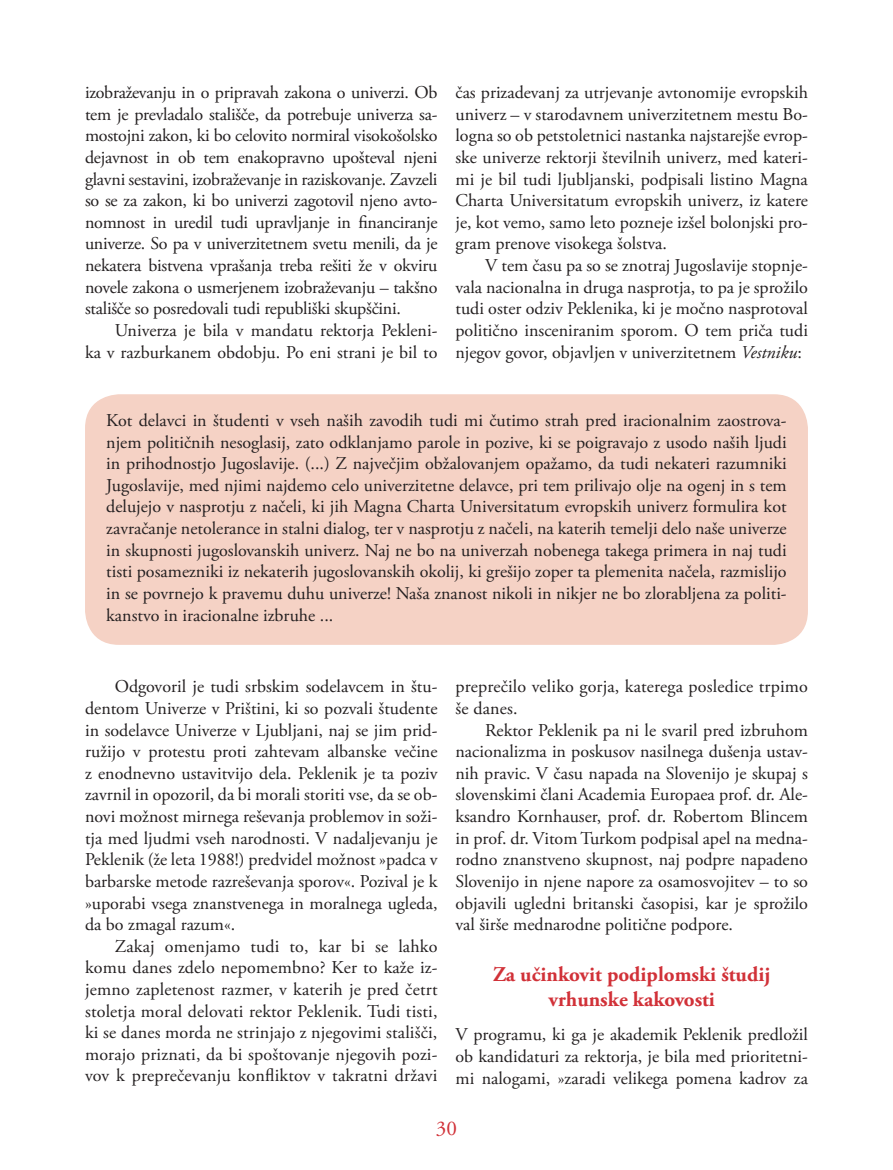
<style>
.page{position:relative;width:893px;height:1170px;background:#fff}
.page>*{position:absolute;margin:0;border:0;box-sizing:border-box;transform-origin:0 0}
.NASLOV_2{font:700 21px/25.2px "Adobe Garamond Pro";color:#d13138;text-align:center}
.t1{font:21px "Adobe Garamond Pro";color:#d13138}
.CITAT{font:18px/21.6px "Adobe Garamond Pro";color:#231f20;text-align:justify}
.s1{font-style:italic}
</style>
<div class="page">
<div style="left:85px;top:394px;width:723px;height:250px;background:#f5d2c5;border-radius:34px"></div>
<p class="CITAT" style="left:85px;top:82px;width:354px">izobraževanju in o pripravah zakona o univerzi. Ob tem je prevladalo stališče, da potrebuje univerza sa&shy;mostojni zakon, ki bo celovito normiral visokošolsko dejavnost in ob tem enakopravno upošteval njeni glavni sestavini, izobraževanje in raziskovanje. Zavzeli so se za zakon, ki bo univerzi zagotovil njeno avto&shy;nomnost in uredil tudi upravljanje in financiranje univerze. So pa v univerzitetnem svetu menili, da je nekatera bistvena vprašanja treba rešiti že v okviru novele zakona o usmerjenem izobraževanju – takšno stališče so posredovali tudi republiški skupščini.</p>
<p class="CITAT" style="left:85px;top:320px;width:354px;text-align:right">Univerza je bila v mandatu rektorja Pekleni-<br>ka v razburkanem obdobju. Po eni strani je bil to</p>
<p class="CITAT" style="left:455px;top:82px;width:354px">čas prizadevanj za utrjevanje avtonomije evropskih univerz – v starodavnem univerzitetnem mestu Bo&shy;logna so ob petstoletnici nastanka najstarejše evrop&shy;ske univerze rektorji številnih univerz, med kateri&shy;mi je bil tudi ljubljanski, podpisali listino Magna Charta Universitatum evropskih univerz, iz katere je, kot vemo, samo leto pozneje izšel bolonjski pro&shy;gram prenove visokega šolstva.</p>
<p class="CITAT" style="left:455px;top:255px;width:354px;text-indent:30px">V tem času pa so se znotraj Jugoslavije stopnje&shy;vala nacionalna in druga nasprotja, to pa je sprožilo tudi oster odziv Peklenika, ki je močno nasprotoval politično insceniranim sporom. O tem priča tudi njegov govor, objavljen v univerzitetnem <span class="s1">Vestniku</span>:</p>
<p class="CITAT" style="left:106px;top:410px;width:682px">Kot delavci in študenti v vseh naših zavodih tudi mi čutimo strah pred iracionalnim zaostrova&shy;njem političnih nesoglasij, zato odklanjamo parole in pozive, ki se poigravajo z usodo naših ljudi in prihodnostjo Jugoslavije. (...) Z največjim obžalovanjem opažamo, da tudi nekateri razumniki Jugoslavije, med njimi najdemo celo univerzitetne delavce, pri tem prilivajo olje na ogenj in s tem delujejo v nasprotju z načeli, ki jih Magna Charta Universitatum evropskih univerz formulira kot zavračanje netolerance in stalni dialog, ter v nasprotju z načeli, na katerih temelji delo naše univerze in skupnosti jugoslovanskih univerz. Naj ne bo na univerzah nobenega takega primera in naj tudi tisti posamezniki iz nekaterih jugoslovanskih okolij, ki grešijo zoper ta plemenita načela, razmislijo in se povrnejo k pravemu duhu univerze! Naša znanost nikoli in nikjer ne bo zlorabljena za politi&shy;kanstvo in iracionalne izbruhe ...</p>
<p class="CITAT" style="left:85px;top:676px;width:354px;text-indent:30px">Odgovoril je tudi srbskim sodelavcem in štu&shy;dentom Univerze v Prištini, ki so pozvali študente in sodelavce Univerze v Ljubljani, naj se jim prid&shy;ružijo v protestu proti zahtevam albanske večine z enodnevno ustavitvijo dela. Peklenik je ta poziv zavrnil in opozoril, da bi morali storiti vse, da se ob&shy;novi možnost mirnega reševanja problemov in soži&shy;tja med ljudmi vseh narodnosti. V nadaljevanju je Peklenik (že leta 1988!) predvidel možnost »padca v barbarske metode razreševanja sporov«. Pozival je k »uporabi vsega znanstvenega in moralnega ugleda, da bo zmagal razum«.</p>
<p class="CITAT" style="left:85px;top:935px;width:354px;text-indent:30px">Zakaj omenjamo tudi to, kar bi se lahko komu danes zdelo nepomembno? Ker to kaže iz&shy;jemno zapletenost razmer, v katerih je pred četrt stoletja moral delovati rektor Peklenik. Tudi tisti, ki se danes morda ne strinjajo z njegovimi stališči, morajo priznati, da bi spoštovanje njegovih pozi&shy;vov k preprečevanju konfliktov v takratni državi</p>
<p class="CITAT" style="left:455px;top:676px;width:354px">preprečilo veliko gorja, katerega posledice trpimo še danes.</p>
<p class="CITAT" style="left:455px;top:719px;width:354px;text-indent:30px">Rektor Peklenik pa ni le svaril pred izbruhom nacionalizma in poskusov nasilnega dušenja ustav&shy;nih pravic. V času napada na Slovenijo je skupaj s slovenskimi člani Academia Europaea prof. dr. Ale&shy;ksandro Kornhauser, prof. dr. Robertom Blincem in prof. dr. Vitom Turkom podpisal apel na medna&shy;rodno znanstveno skupnost, naj podpre napadeno Slovenijo in njene napore za osamosvojitev – to so objavili ugledni britanski časopisi, kar je sprožilo val širše mednarodne politične podpore.</p>
<p class="NASLOV_2" style="left:493px;top:961px;width:279px">Za učinkovit podiplomski študij vrhunske kakovosti</p>
<p class="CITAT" style="left:455px;top:1024px;width:354px">V programu, ki ga je akademik Peklenik predložil ob kandidaturi za rektorja, je bila med prioritetni&shy;mi nalogami, »zaradi velikega pomena kadrov za</p>
<p class="t1" style="left:436px;top:1115px;width:22px">30</p>
</div>
